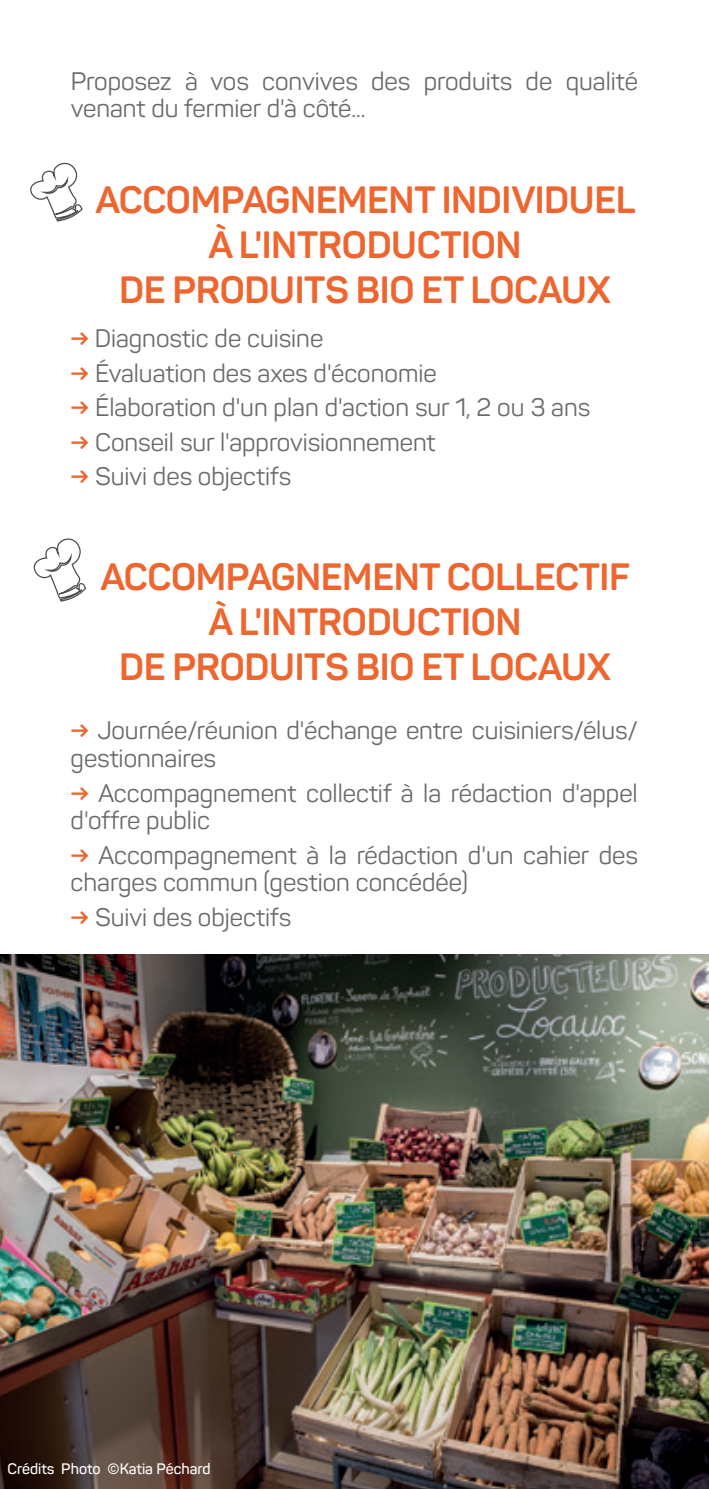
<style>
.page{position:relative;width:709px;height:1489px;background:#fff}
.page>*{position:absolute;margin:0;border:0;box-sizing:border-box;transform-origin:0 0}
.titre{font:700 37.5px "Panton";letter-spacing:-.01em;color:#ee662f}
.t1{font:25px/27.5px "Panton";color:#696a6d}
.t2{font:600 15px "Panton";color:#fff}
.s1{font-weight:700;color:#ee662f}
</style>
<div class="page">
<svg style="left:30px;top:162px;width:53px;height:60px"></svg>
<svg style="left:33px;top:538px;width:54px;height:64px"></svg>
<img style="left:0;top:954px;width:709px;height:534px">
<p class="t1" style="left:71px;top:67px;width:568px">Proposez à vos convives des produits de qualité venant du fermier d'à côté...</p>
<p class="titre" style="left:95px;top:176px;width:542px">ACCOMPAGNEMENT INDIVIDUEL</p>
<p class="titre" style="left:208px;top:221px;width:315px">À L'INTRODUCTION</p>
<p class="titre" style="left:119px;top:266px;width:493px">DE PRODUITS BIO ET LOCAUX</p>
<p class="t1" style="left:71px;top:324px;width:254px"><span class="s1">→</span> Diagnostic de cuisine</p>
<p class="t1" style="left:71px;top:359px;width:367px"><span class="s1">→</span> Évaluation des axes d'économie</p>
<p class="t1" style="left:71px;top:393px;width:521px"><span class="s1">→</span> Élaboration d'un plan d'action sur 1, 2 ou 3 ans</p>
<p class="t1" style="left:71px;top:428px;width:366px"><span class="s1">→</span> Conseil sur l'approvisionnement</p>
<p class="t1" style="left:71px;top:463px;width:222px"><span class="s1">→</span> Suivi des objectifs</p>
<p class="titre" style="left:100px;top:553px;width:531px">ACCOMPAGNEMENT COLLECTIF</p>
<p class="titre" style="left:208px;top:598px;width:315px">À L'INTRODUCTION</p>
<p class="titre" style="left:119px;top:643px;width:493px">DE PRODUITS BIO ET LOCAUX</p>
<p class="t1" style="left:71px;top:716px;width:568px"><span class="s1">→</span> Journée/réunion d'échange entre cuisiniers/élus/ gestionnaires</p>
<p class="t1" style="left:71px;top:778px;width:568px"><span class="s1">→</span> Accompagnement collectif à la rédaction d'appel d'offre public</p>
<p class="t1" style="left:71px;top:841px;width:568px"><span class="s1">→</span> Accompagnement à la rédaction d'un cahier des charges commun (gestion concédée)</p>
<p class="t1" style="left:71px;top:903px;width:222px"><span class="s1">→</span> Suivi des objectifs</p>
<p class="t2" style="left:8px;top:1458px;width:204px">Crédits Photo ©Katia Péchard</p>
</div>
